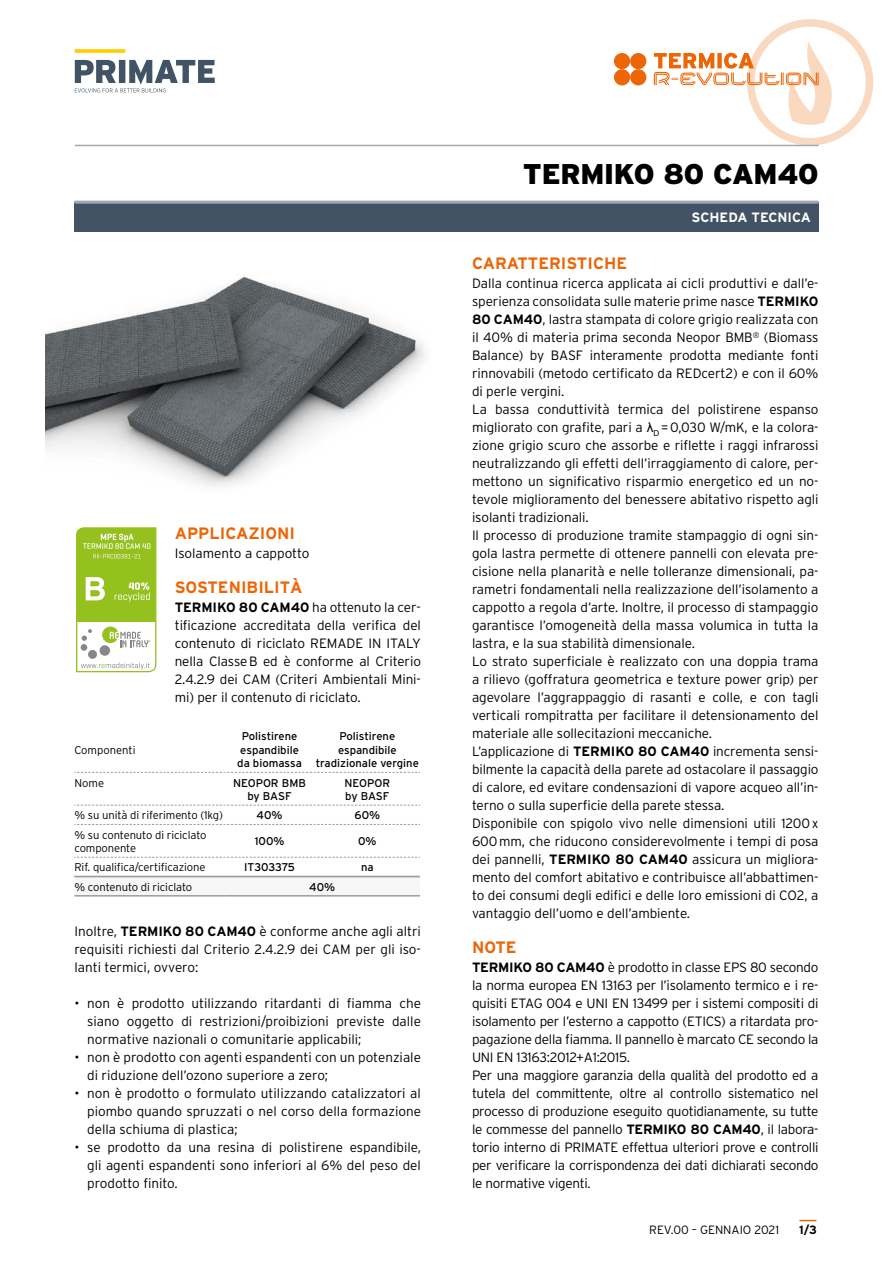
<style>
.page{position:relative;width:893px;height:1263px;background:#fff}
.page>*{position:absolute;margin:0;border:0;box-sizing:border-box;transform-origin:0 0}
.t1{font:900 28.5px "Interstate";letter-spacing:-.01em;color:#000}
.t2{font:700 16.5px "Interstate";color:#ec6608}
.t3{font:300 13.5px/18px "Interstate";letter-spacing:-.005em;color:#000;text-align:justify}
.t4{font:700 13.5px "Interstate";color:#fff}
.t5{font:300 12px "Interstate";color:#000}
.t6{font:700 12px "Interstate";color:#000}
.t7{font:11.25px/13.5px "Interstate";color:#000;text-align:center}
.t8{font:300 11.25px/13.5px "Interstate";letter-spacing:-.01em;color:#000}
.s1{font-weight:700}
.s2{font-family:"Arial";font-weight:400}
</style>
<div class="page">
<div style="left:74px;top:202px;width:745px;height:30px;background:#415364"></div>
<hr style="left:74px;top:201px;width:745px;height:3px;background:#a0a9b1">
<svg style="left:799px;top:1220px;width:17px;height:1px"></svg>
<svg style="left:74px;top:877px;width:346px;height:1px"></svg>
<svg style="left:74px;top:772px;width:346px;height:1px"></svg>
<svg style="left:74px;top:805px;width:346px;height:1px"></svg>
<svg style="left:74px;top:824px;width:346px;height:1px"></svg>
<svg style="left:74px;top:857px;width:346px;height:1px"></svg>
<hr style="left:225px;top:895px;width:90px;height:1px;background:#9d9d9c">
<hr style="left:315px;top:895px;width:105px;height:1px;background:#9d9d9c">
<hr style="left:74px;top:895px;width:151px;height:1px;background:#9d9d9c">
<hr style="left:74px;top:876px;width:151px;height:1px;background:#9d9d9c">
<hr style="left:225px;top:876px;width:90px;height:1px;background:#9d9d9c">
<hr style="left:315px;top:876px;width:105px;height:1px;background:#9d9d9c">
<img style="left:45px;top:276px;width:381px;height:211px">
<svg style="left:76px;top:527px;width:80px;height:145px"></svg>
<div style="left:747px;top:19px;width:126px;height:126px;border:8px solid #ec6608;border-radius:50%"></div>
<hr style="left:75px;top:145px;width:744px;height:1px;background:#a0a9b1">
<svg style="left:75px;top:49px;width:50px;height:4px"></svg>
<svg style="left:75px;top:60px;width:140px;height:32px"></svg>
<div style="left:614px;top:53px;width:16px;height:16px;background:#ec6608;border-radius:50%"></div>
<div style="left:614px;top:69px;width:16px;height:16px;background:#ec6608;border-radius:50%"></div>
<div style="left:630px;top:53px;width:16px;height:16px;background:#ec6608;border-radius:50%"></div>
<div style="left:630px;top:69px;width:16px;height:16px;background:#ec6608;border-radius:50%"></div>
<svg style="left:654px;top:41px;width:178px;height:84px"></svg>
<p class="t8" style="left:74px;top:743px;width:63px">Componenti</p>
<p class="t2" style="left:175px;top:523px;width:122px">APPLICAZIONI</p>
<p class="t3" style="left:175px;top:544px;width:136px">Isolamento a cappotto</p>
<p class="t2" style="left:175px;top:577px;width:129px">SOSTENIBILITÀ</p>
<p class="t3" style="left:175px;top:598px;width:248px"><span class="s1">TERMIKO 80 CAM40</span> ha ottenuto la cer&shy;tificazione accreditata della verifica del contenuto di riciclato REMADE IN ITALY nella ClasseB ed è conforme al Criterio 2.4.2.9 dei CAM (Criteri Ambientali Mini&shy;mi) per il contenuto di riciclato.</p>
<p class="t7" style="left:237px;top:729px;width:66px">Polistirene espandibile da biomassa</p>
<p class="t7" style="left:316px;top:729px;width:105px">Polistirene espandibile tradizionale vergine</p>
<p class="t8" style="left:74px;top:776px;width:31px">Nome</p>
<p class="t7" style="left:233px;top:776px;width:75px">NEOPOR BMB by BASF</p>
<p class="t7" style="left:344px;top:776px;width:47px;text-align:left">NEOPOR by BASF</p>
<p class="t8" style="left:74px;top:808px;width:150px">% su unità di riferimento (1kg)</p>
<p class="t7" style="left:257px;top:808px;width:27px">40%</p>
<p class="t7" style="left:355px;top:808px;width:27px">60%</p>
<p class="t8" style="left:74px;top:828px;width:134px">% su contenuto di riciclato componente</p>
<p class="t7" style="left:255px;top:834px;width:31px">100%</p>
<p class="t7" style="left:358px;top:834px;width:20px">0%</p>
<p class="t8" style="left:74px;top:861px;width:133px">Rif. qualifica/certificazione</p>
<p class="t7" style="left:244px;top:861px;width:52px">IT303375</p>
<p class="t7" style="left:361px;top:861px;width:14px">na</p>
<p class="t8" style="left:74px;top:880px;width:119px">% contenuto di riciclato</p>
<p class="t7" style="left:309px;top:880px;width:27px">40%</p>
<p class="t3" style="left:74px;top:922px;width:348px">Inoltre, <span class="s1">TERMIKO 80 CAM40</span> è conforme anche agli altri requisiti richiesti dal Criterio 2.4.2.9 dei CAM per gli iso&shy;lanti termici, ovvero:</p>
<p class="t3" style="left:87px;top:994px;width:335px;text-indent:-13px">• non è prodotto utilizzando ritardanti di fiamma che siano oggetto di restrizioni/proibizioni previste dalle normative nazionali o comunitarie applicabili;</p>
<p class="t3" style="left:87px;top:1048px;width:335px;text-indent:-13px">• non è prodotto con agenti espandenti con un potenziale di riduzione dell’ozono superiore a zero;</p>
<p class="t3" style="left:87px;top:1084px;width:335px;text-indent:-13px">• non è prodotto o formulato utilizzando catalizzatori al piombo quando spruzzati o nel corso della formazione della schiuma di plastica;</p>
<p class="t3" style="left:87px;top:1138px;width:335px;text-indent:-13px">• se prodotto da una resina di polistirene espandibile, gli agenti espandenti sono inferiori al 6% del peso del prodotto finito.</p>
<h1 class="t1" style="left:523px;top:157px;width:297px">TERMIKO 80 CAM40</h1>
<p class="t4" style="left:692px;top:210px;width:121px">SCHEDA TECNICA</p>
<p class="t2" style="left:472px;top:253px;width:157px">CARATTERISTICHE</p>
<p class="t3" style="left:472px;top:274px;width:348px;text-align:left">Dalla continua ricerca applicata ai cicli produttivi e dall’e&shy;sperienza consolidata sulle materie prime nasce <span class="s1">TERMIKO 80 CAM40</span>, lastra stampata di colore grigio realizzata con il 40% di materia prima seconda Neopor BMB<sup>®</sup> (Biomass Balance) by BASF interamente prodotta mediante fonti rinnovabili (metodo certificato da REDcert2) e con il 60% di perle vergini.<br>La bassa conduttività termica del polistirene espanso migliorato con grafite, pari a <span class="s2">λ</span><sub>D</sub> =0,030 W/mK, e la colora&shy;zione grigio scuro che assorbe e riflette i raggi infrarossi neutralizzando gli effetti dell’irraggiamento di calore, per&shy;mettono un significativo risparmio energetico ed un no&shy;tevole miglioramento del benessere abitativo rispetto agli isolanti tradizionali.<br>Il processo di produzione tramite stampaggio di ogni sin&shy;gola lastra permette di ottenere pannelli con elevata pre&shy;cisione nella planarità e nelle tolleranze dimensionali, pa&shy;rametri fondamentali nella realizzazione dell’isolamento a cappotto a regola d’arte. Inoltre, il processo di stampaggio garantisce l’omogeneità della massa volumica in tutta la lastra, e la sua stabilità dimensionale.<br>Lo strato superficiale è realizzato con una doppia trama a rilievo (goffratura geometrica e texture power grip) per agevolare l’aggrappaggio di rasanti e colle, e con tagli verticali rompitratta per facilitare il detensionamento del materiale alle sollecitazioni meccaniche.<br>L’applicazione di <span class="s1">TERMIKO 80 CAM40</span> incrementa sensi&shy;bilmente la capacità della parete ad ostacolare il passaggio di calore, ed evitare condensazioni di vapore acqueo all’in&shy;terno o sulla superficie della parete stessa.<br>Disponibile con spigolo vivo nelle dimensioni utili 1200x 600mm, che riducono considerevolmente i tempi di posa dei pannelli, <span class="s1">TERMIKO 80 CAM40</span> assicura un migliora&shy;mento del comfort abitativo e contribuisce all’abbattimen&shy;to dei consumi degli edifici e delle loro emissioni di CO2, a vantaggio dell’uomo e dell’ambiente.</p>
<p class="t2" style="left:472px;top:937px;width:46px">NOTE</p>
<p class="t3" style="left:472px;top:958px;width:348px;text-align:left"><span class="s1">TERMIKO 80 CAM40</span> è prodotto in classe EPS 80 secondo la norma europea EN 13163 per l’isolamento termico e i re&shy;quisiti ETAG 004 e UNI EN 13499 per i sistemi compositi di isolamento per l’esterno a cappotto (ETICS) a ritardata pro&shy;pagazione della fiamma. Il pannello è marcato CE secondo la UNI EN 13163:2012+A1:2015.<br>Per una maggiore garanzia della qualità del prodotto ed a tutela del committente, oltre al controllo sistematico nel processo di produzione eseguito quotidianamente, su tutte le commesse del pannello <span class="s1">TERMIKO 80 CAM40</span>, il labora&shy;torio interno di PRIMATE effettua ulteriori prove e controlli per verificare la corrispondenza dei dati dichiarati secondo le normative vigenti.</p>
<p class="t5" style="left:649px;top:1223px;width:131px">REV.00 – GENNAIO 2021</p>
<p class="t6" style="left:799px;top:1223px;width:19px">1/3</p>
</div>
